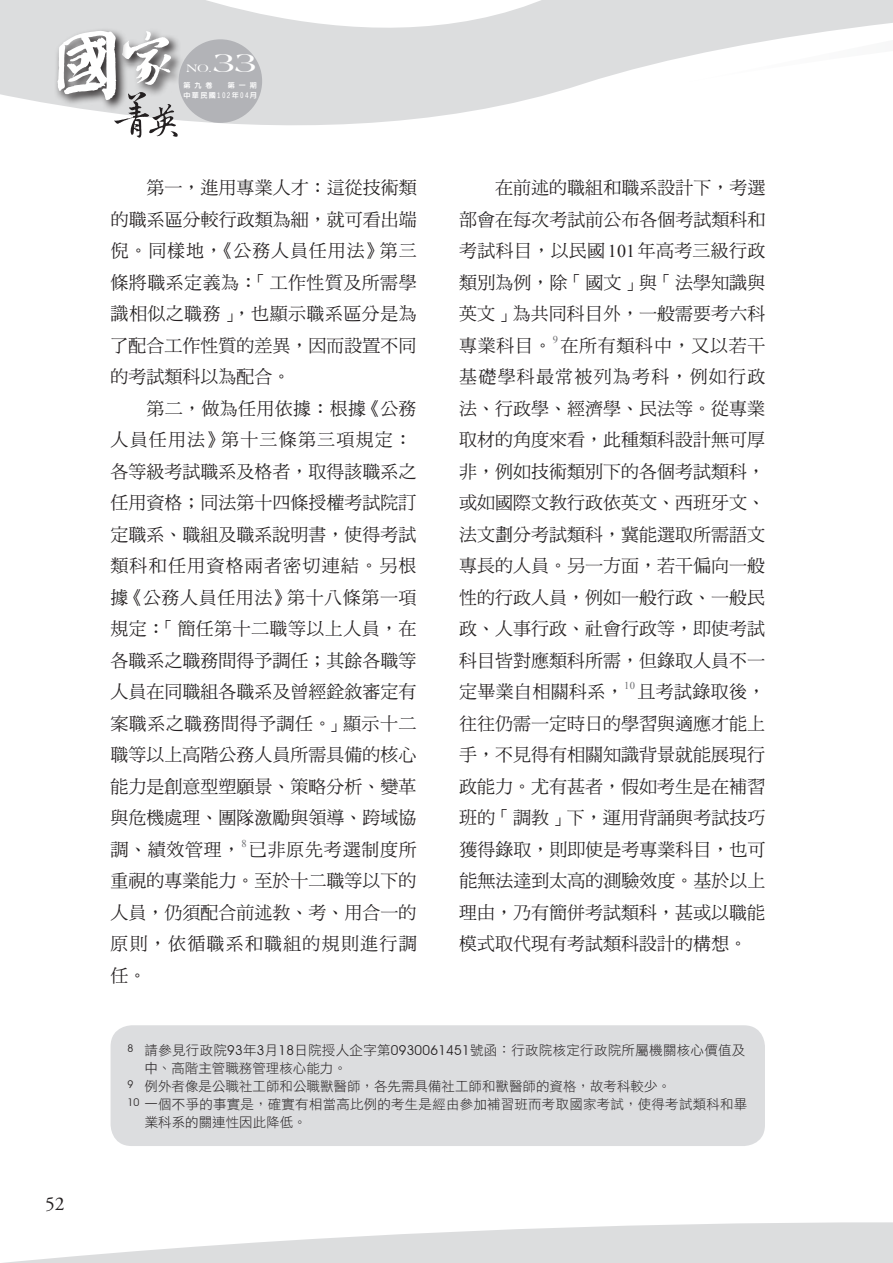
<style>
.page{position:relative;width:893px;height:1263px;background:#fff}
.page>*{position:absolute;margin:0;border:0;box-sizing:border-box;transform-origin:0 0}
.t1{font:28.35px "Americana BT";color:#fff;scale:1.27 1}
.t2{font:19.5px "Adobe Garamond Pro";color:#231f20}
.t3{font:18px/31.5px "DF Ming Std W5";color:#231f20;text-align:justify}
.t4{font:13.5px "DF Hei Std W3";letter-spacing:.015em;color:#231f20}
.t5{font:11.4px "Americana BT";color:#fff;scale:1.27 1}
.t6{font:10.5px "Times New Roman";color:#6c6d70}
.t7{font:800 7.2px/10.4px "AR Hei B5";letter-spacing:.18em;color:#fff}
.s1{font-family:"Times New Roman"}
.s2{font-family:"Avant Garde IT Cby BT"}
</style>
<div class="page">
<svg style="left:0;top:0;width:621px;height:104px;background:#e0e1e2"></svg>
<svg style="left:621px;top:0;width:272px;height:73px"></svg>
<svg style="left:54px;top:27px;width:3px;height:78px"></svg>
<svg style="left:57px;top:0;width:513px;height:138px"></svg>
<div style="left:179px;top:39px;width:83px;height:84px;background:#b2b3b7;border-radius:50%"></div>
<svg style="left:3px;top:1222px;width:890px;height:41px"></svg>
<div style="left:111px;top:1025px;width:654px;height:121px;background:#dcdddf;border-radius:21px"></div>
<p class="t2" style="left:45px;top:1192px;width:21px">52</p>
<p class="t5" style="left:186px;top:62px;width:22px">NO.</p>
<h1 class="t1" style="left:213px;top:46px;width:37px">33</h1>
<p class="t7" style="left:183px;top:80px;width:75px">第九卷　第一期中華民國102年04月</p>
<p class="t3" style="left:111px;top:172px;width:308px;text-indent:36px">第一，進用專業人才：這從技術類的職系區分較行政類為細，就可看出端倪。同樣地，《公務人員任用法》第三條將職系定義為：「工作性質及所需學識相似之職務」，也顯示職系區分是為了配合工作性質的差異，因而設置不同的考試類科以為配合。</p>
<p class="t3" style="left:110px;top:392px;width:308px;text-align:left;text-indent:36px">第二，做為任用依據：根據《公務人員任用法》第十三條第三項規定：各等級考試職系及格者，取得該職系之任用資格；同法第十四條授權考試院訂定職系、職組及職系說明書，使得考試類科和任用資格兩者密切連結。另根據《公務人員任用法》第十八條第一項規定：「簡任第十二職等以上人員，在各職系之職務間得予調任；其餘各職等人員在同職組各職系及曾經銓敘審定有案職系之職務間得予調任。」顯示十二職等以上高階公務人員所需具備的核心能力是創意型塑願景、策略分析、變革與危機處理、團隊激勵與領導、跨域協調、績效管理，</p>
<p class="t6" style="left:241px;top:836px;width:7px">8</p>
<p class="t3" style="left:111px;top:833px;width:308px;text-indent:139px">已非原先考選制度所重視的專業能力。至於十二職等以下的人員，仍須配合前述教、考、用合一的原則，依循職系和職組的規則進行調任。</p>
<p class="t3" style="left:459px;top:172px;width:308px;text-indent:36px">在前述的職組和職系設計下，考選部會在每次考試前公布各個考試類科和考試科目，以民國<span class="s1">101</span>年高考三級行政類別為例，除「國文」與「法學知識與英文」為共同科目外，一般需要考六科專業科目。</p>
<p class="t6" style="left:553px;top:332px;width:7px">9</p>
<p class="t3" style="left:459px;top:329px;width:308px;text-indent:101px">在所有類科中，又以若干基礎學科最常被列為考科，例如行政法、行政學、經濟學、民法等。從專業取材的角度來看，此種類科設計無可厚非，例如技術類別下的各個考試類科，或如國際文教行政依英文、西班牙文、法文劃分考試類科，冀能選取所需語文專長的人員。另一方面，若干偏向一般性的行政人員，例如一般行政、一般民政、人事行政、社會行政等，即使考試科目皆對應類科所需，但錄取人員不一定畢業自相關科系，</p>
<p class="t6" style="left:624px;top:679px;width:12px">10</p>
<p class="t3" style="left:459px;top:676px;width:308px;text-indent:178px">且考試錄取後，往往仍需一定時日的學習與適應才能上手，不見得有相關知識背景就能展現行政能力。尤有甚者，假如考生是在補習班的「調教」下，運用背誦與考試技巧獲得錄取，則即使是考專業科目，也可能無法達到太高的測驗效度。基於以上理由，乃有簡併考試類科，甚或以職能模式取代現有考試類科設計的構想。</p>
<p class="t4" style="left:128px;top:1042px;width:619px"><sup>8</sup> 請參見行政院<span class="s2">93</span>年<span class="s2">3</span>月<span class="s2">18</span>日院授人企字第<span class="s2">0930061451</span>號函：行政院核定行政院所屬機關核心價值及</p>
<p class="t4" style="left:144px;top:1060px;width:204px">中、高階主管職務管理核心能力。</p>
<p class="t4" style="left:128px;top:1078px;width:545px"><sup>9</sup> 例外者像是公職社工師和公職獸醫師，各先需具備社工師和獸醫師的資格，故考科較少。</p>
<p class="t4" style="left:128px;top:1096px;width:621px"><sup>10</sup> 一個不爭的事實是，確實有相當高比例的考生是經由參加補習班而考取國家考試，使得考試類科和畢</p>
<p class="t4" style="left:145px;top:1114px;width:163px">業科系的關連性因此降低。</p>
</div>
